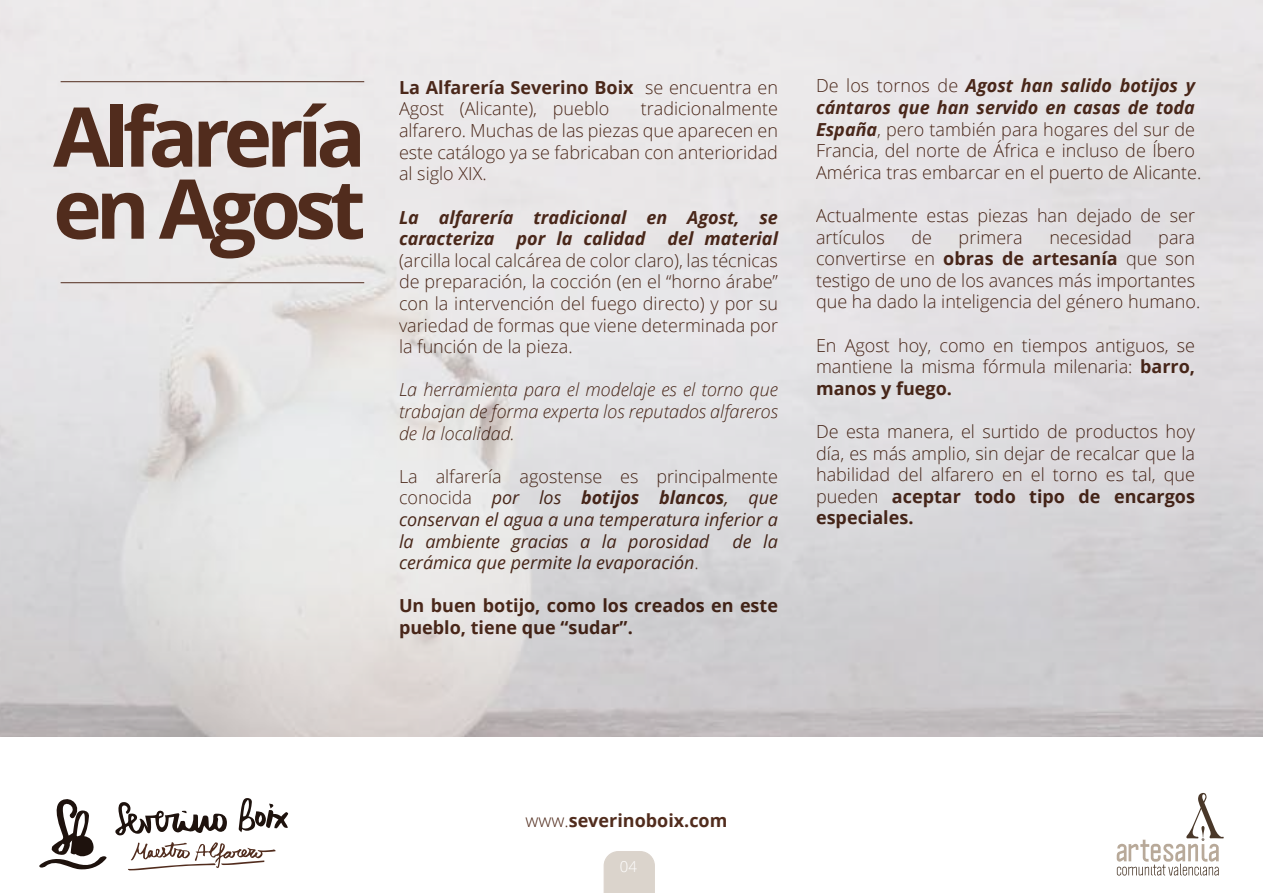
<style>
.page{position:relative;width:1263px;height:893px;background:#fff}
.page>*{position:absolute;margin:0;border:0;box-sizing:border-box;transform-origin:0 0}
.t1{font:700 82.5px/72px "Open Sans";letter-spacing:-.075em;color:#512c1d}
.t2{font:300 18px/21.6px "Open Sans";color:#512c1d}
.t3{font:italic 18px/21.6px "Open Sans";color:#512c1d;text-align:justify}
.t4{font:italic 300 18px/21.6px "Open Sans";color:#512c1d;text-align:justify}
.t5{font:700 18px/21.6px "Open Sans";color:#512c1d}
.t6{font:italic 700 18px/21.6px "Open Sans";color:#512c1d}
.t7{font:300 15px "Open Sans";color:#fff}
.s1{font-weight:700}
.s2{font-weight:300;font-style:normal}
.s3{font-weight:700;font-style:italic}
.s4{font-weight:300}
</style>
<div class="page">
<hr style="left:61px;top:282px;width:303px;height:1px;background:#512c1d">
<hr style="left:61px;top:81px;width:303px;height:1px;background:#512c1d">
<div style="left:604px;top:851px;width:51px;height:42px;background:#dbd4cc"></div>
<svg style="left:39px;top:799px;width:68px;height:71px"></svg>
<svg style="left:128px;top:842px;width:148px;height:28px"></svg>
<svg style="left:239px;top:798px;width:50px;height:34px"></svg>
<svg style="left:115px;top:802px;width:112px;height:34px"></svg>
<svg style="left:1117px;top:793px;width:107px;height:82px"></svg>
<h1 class="t1" style="left:53px;top:99px;width:315px">Alfarería en Agost</h1>
<p class="t2" style="left:399px;top:76px;width:380px"><span class="s1">La Alfarería Severino Boix</span> se encuentra en<br>Agost (Alicante), pueblo</p>
<p class="t2" style="left:399px;top:98px;width:380px;text-align:justify;text-indent:242px">tradicionalmente alfarero. Muchas de las piezas que aparecen en este catálogo ya se fabricaban con anterioridad al siglo XIX.</p>
<p class="t6" style="left:399px;top:206px;width:380px">La alfarería tradicional en Agost, se caracteriza por la calidad del material</p>
<p class="t2" style="left:399px;top:249px;width:380px;text-align:justify">(arcilla local calcárea de color claro), las técnicas de preparación, la cocción (en el “horno árabe” con la intervención del fuego directo) y por su variedad de formas que viene determinada por la función de la pieza.</p>
<p class="t4" style="left:399px;top:378px;width:380px">La herramienta para el modelaje es el torno que trabajan de forma experta los reputados alfareros de la localidad.</p>
<p class="t3" style="left:399px;top:465px;width:380px"><span class="s2">La alfarería agostense es principalmente conocida</span> por los <span class="s1">botijos blancos</span>, que conservan el agua a una temperatura inferior a la ambiente gracias a la porosidad</p>
<p class="t3" style="left:732px;top:530px;width:47px">de la</p>
<p class="t3" style="left:399px;top:551px;width:301px">cerámica que permite la evaporación<span class="s2">.</span></p>
<p class="t5" style="left:399px;top:595px;width:380px">Un buen botijo, como los creados en este pueblo, tiene que “sudar”.</p>
<p class="t2" style="left:816px;top:75px;width:387px">De los tornos de <span class="s3">Agost han salido botijos y cántaros que han servido en casas de toda España</span>, pero también para hogares del sur de Francia, del norte de África e incluso de Íbero América tras embarcar en el puerto de Alicante.</p>
<p class="t2" style="left:816px;top:204px;width:380px">Actualmente estas piezas han dejado de ser artículos</p>
<p class="t2" style="left:911px;top:226px;width:22px">de</p>
<p class="t2" style="left:959px;top:226px;width:66px">primera</p>
<p class="t2" style="left:1049px;top:226px;width:84px">necesidad</p>
<p class="t2" style="left:816px;top:226px;width:386px;text-indent:342px">para convertirse en <span class="s1">obras de artesanía</span> que son testigo de uno de los avances más importantes que ha dado la inteligencia del género humano.</p>
<p class="t2" style="left:816px;top:334px;width:380px;text-align:justify">En Agost hoy, como en tiempos antiguos, se mantiene la misma fórmula milenaria: <span class="s1">barro, manos y fuego.</span></p>
<p class="t2" style="left:816px;top:420px;width:380px;text-align:justify">De esta manera, el surtido de productos hoy día, es más amplio, sin dejar de recalcar que la habilidad del alfarero en el torno es tal, que pueden <span class="s1">aceptar todo tipo de encargos especiales.</span></p>
<p class="t5" style="left:525px;top:809px;width:204px"><span class="s4">www.</span>severinoboix.com</p>
<p class="t7" style="left:620px;top:857px;width:19px">04</p>
</div>
